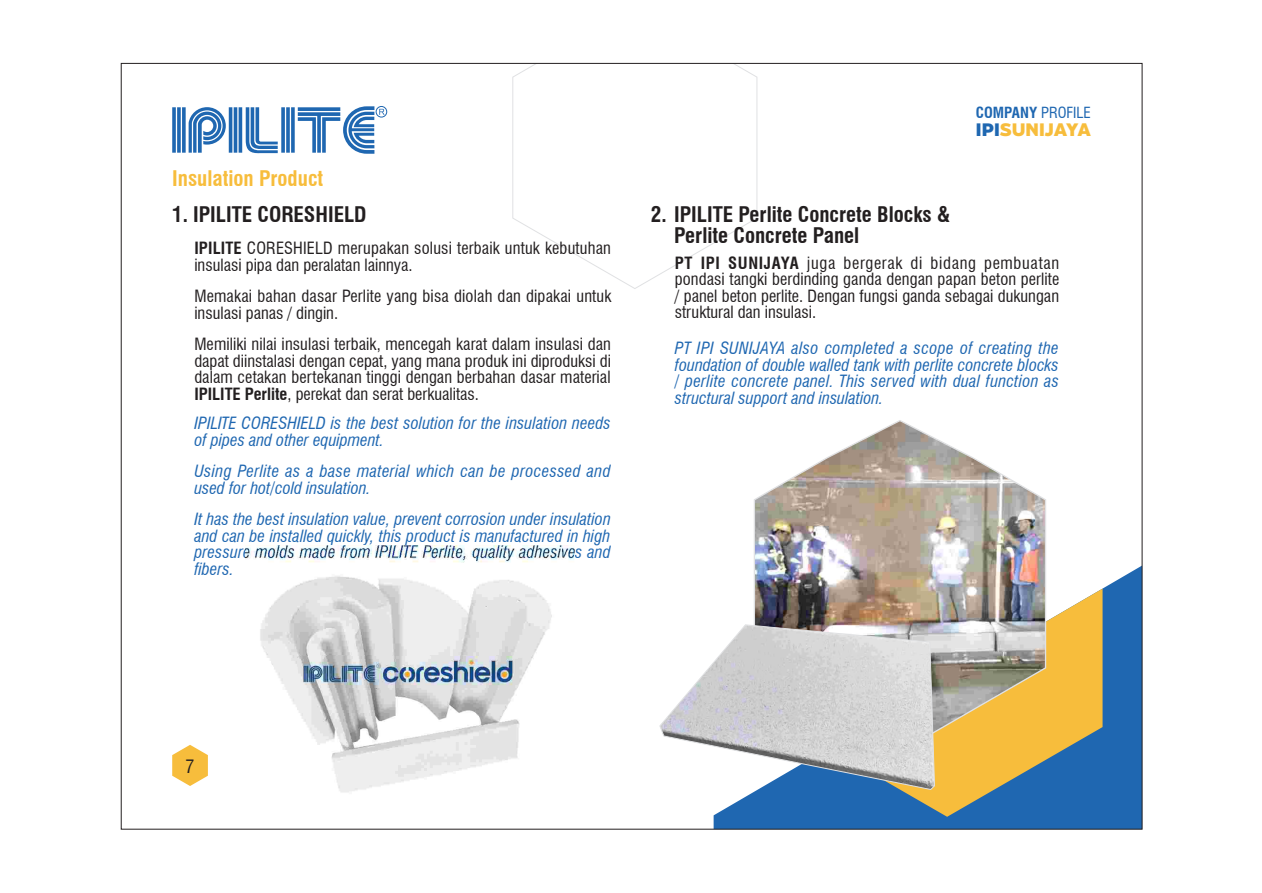
<style>
.page{position:relative;width:1262px;height:893px;background:#fff}
.page>*{position:absolute;margin:0;border:0;box-sizing:border-box;transform-origin:0 0}
.t1{font:700 condensed 21px/21px "Swiss 721 BT";color:#231f20}
.t2{font:700 condensed 21px "Swiss 721 BT";color:#f7bd3c}
.t3{font:18px "Kepler 296";color:#f7bd3c}
.t4{font:condensed 18px "Swiss 721 BT";color:#231f20}
.t5{font:condensed 16.5px/16.5px "Swiss 721 BT";color:#231f20}
.t6{font:italic condensed 16.5px/16.5px "Swiss 721 BT";letter-spacing:.005em;color:#1f67b1}
.t7{font:700 condensed 15px "Swiss 721 BT";color:#1f67b1}
.s1{font-weight:700}
.s2{font-weight:400}
.s3{color:#1f67b1}
</style>
<div class="page">
<svg style="left:512px;top:65px;width:246px;height:224px"></svg>
<svg style="left:713px;top:566px;width:427px;height:261px;fill:#1f67b1"></svg>
<svg style="left:828px;top:588px;width:274px;height:228px;fill:#f7bd3c"></svg>
<img style="left:752px;top:420px;width:295px;height:333px">
<svg style="left:659px;top:624px;width:276px;height:166px"></svg>
<div style="left:376px;top:106px;width:11px;height:11px;border:1px solid #1f67b1;border-radius:50%"></div>
<svg style="left:172px;top:106px;width:212px;height:48px"></svg>
<svg style="left:172px;top:745px;width:36px;height:41px"></svg>
<img style="left:245px;top:545px;width:330px;height:247px">
<img style="left:299px;top:656px;width:219px;height:31px">
<p class="t2" style="left:172px;top:166px;width:152px">Insulation Product</p>
<p class="t1" style="left:172px;top:204px;width:196px">1. IPILITE CORESHIELD</p>
<p class="t5" style="left:194px;top:240px;width:418px"><span class="s1">IPILITE</span> CORESHIELD merupakan solusi terbaik untuk kebutuhan insulasi pipa dan peralatan lainnya.</p>
<p class="t5" style="left:194px;top:288px;width:418px">Memakai bahan dasar Perlite yang bisa diolah dan dipakai untuk insulasi panas / dingin.</p>
<p class="t5" style="left:194px;top:336px;width:418px;text-align:justify">Memiliki nilai insulasi terbaik, mencegah karat dalam insulasi dan dapat diinstalasi dengan cepat, yang mana produk ini diproduksi di dalam cetakan bertekanan tinggi dengan berbahan dasar material <span class="s1">IPILITE Perlite</span>, perekat dan serat berkualitas.</p>
<p class="t6" style="left:194px;top:415px;width:418px">IPILITE CORESHIELD is the best solution for the insulation needs of pipes and other equipment.</p>
<p class="t6" style="left:194px;top:463px;width:418px">Using Perlite as a base material which can be processed and used for hot/cold insulation.</p>
<p class="t6" style="left:194px;top:511px;width:418px">It has the best insulation value, prevent corrosion under insulation and can be installed quickly, this product is manufactured in high</p>
<p class="t6" style="left:194px;top:560px;width:41px">fibers.</p>
<p class="t7" style="left:976px;top:104px;width:116px">COMPANY <span class="s2">PROFILE</span></p>
<p class="t3" style="left:976px;top:117px;width:116px"><span class="s3">IPI</span>SUNIJAYA</p>
<p class="t1" style="left:674px;top:204px;width:278px;text-indent:-23px">2. IPILITE Perlite Concrete Blocks &amp;<br>Perlite Concrete Panel</p>
<p class="t5" style="left:675px;top:254px;width:386px;text-align:justify"><span class="s1">PT IPI SUNIJAYA</span> juga bergerak di bidang pembuatan pondasi tangki berdinding ganda dengan papan beton perlite / panel beton perlite. Dengan fungsi ganda sebagai dukungan struktural dan insulasi.</p>
<p class="t6" style="left:675px;top:340px;width:386px;text-align:justify">PT IPI SUNIJAYA also completed a scope of creating the foundation of double walled tank with perlite concrete blocks / perlite concrete panel. This served with dual function as structural support and insulation.</p>
<p class="t4" style="left:185px;top:755px;width:10px">7</p>
</div>
